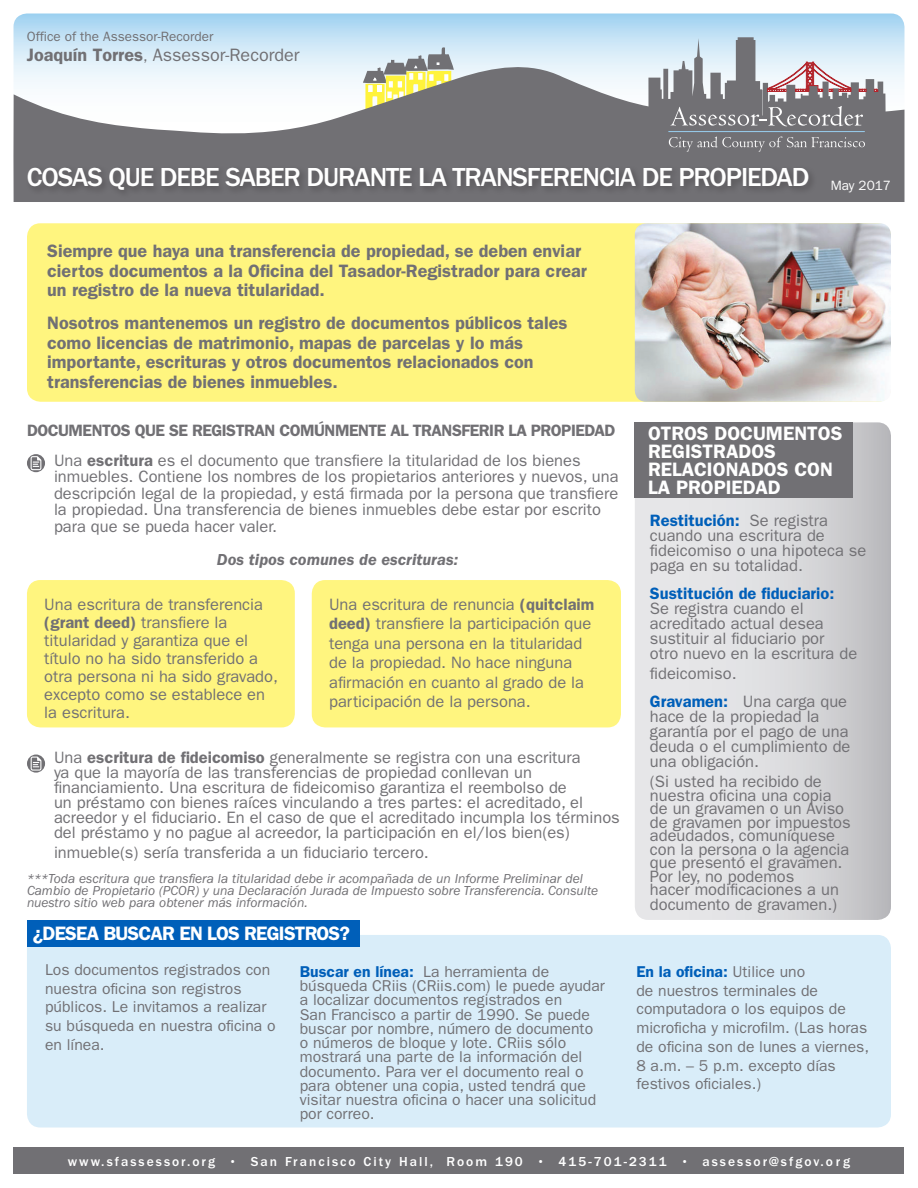
<style>
.page{position:relative;width:918px;height:1188px;background:#fff}
.page>*{position:absolute;margin:0;border:0;box-sizing:border-box;transform-origin:0 0}
.t1{font:500 27px "ITC Franklin Gothic Std";letter-spacing:-.04em;color:#fff}
.t2{font:600 19.5px/18px "ITC Franklin Gothic Std";color:#fff}
.t3{font:600 19.5px "ITC Franklin Gothic Std";letter-spacing:-.04em;color:#fff}
.t4{font:600 18px/19.5px "ITC Franklin Gothic Std";color:#717074}
.t5{font:18px "ITC Franklin Gothic Std";color:#717074}
.t6{font:16.5px/15px "ITC Franklin Gothic Std";color:#717074}
.t7{font:600 16.5px "ITC Franklin Gothic Std";letter-spacing:-.03em;color:#717074}
.t8{font:italic 600 16.5px "ITC Franklin Gothic Std";color:#717074}
.t9{font:600 16.5px "ITC Franklin Gothic Std";color:#005fb9}
.t10{font:15.75px/18.8px "ITC Franklin Gothic Std";color:#717074}
.t11{font:italic 13.5px/12px "ITC Franklin Gothic Std";color:#717074}
.t12{font:500 13.5px "ITC Franklin Gothic Std";letter-spacing:.15em;color:#fff}
.t13{font:13.5px "ITC Franklin Gothic Std";color:#717074}
.t14{font:13.5px "ITC Franklin Gothic Std";color:#fff}
.s1{font-weight:600}
.s2{font-size:15px}
.s3{font-weight:600;color:#005fb9}
</style>
<div class="page">
<svg style="left:14px;top:14px;width:890px;height:47px;background:#bfe0f4"></svg>
<div style="left:27px;top:580px;width:268px;height:147px;background:#fff57f;border-radius:14px"></div>
<div style="left:312px;top:580px;width:309px;height:147px;background:#fff57f;border-radius:14px"></div>
<svg style="left:27px;top:755px;width:18px;height:18px"></svg>
<svg style="left:31px;top:757px;width:10px;height:14px"></svg>
<svg style="left:27px;top:454px;width:18px;height:18px"></svg>
<svg style="left:31px;top:456px;width:10px;height:14px"></svg>
<div style="left:27px;top:223px;width:864px;height:179px;background:#fff57f;border-radius:14px"></div>
<svg style="left:635px;top:422px;width:256px;height:498px;background:#d8d9db"></svg>
<svg style="left:363px;top:46px;width:91px;height:15px"></svg>
<div style="left:14px;top:1147px;width:890px;height:27px;background:#717074"></div>
<div style="left:634px;top:422px;width:219px;height:76px;background:#717074"></div>
<svg style="left:13px;top:61px;width:891px;height:141px;fill:#717074"></svg>
<div style="left:25px;top:165px;width:793px;height:34px;background:#69686c"></div>
<div style="left:27px;top:935px;width:864px;height:193px;background:#d9edf9;border-radius:14px"></div>
<div style="left:27px;top:920px;width:333px;height:27px;background:#005fb9"></div>
<svg style="left:648px;top:37px;width:238px;height:118px;background:#9ea0a6"></svg>
<img style="left:635px;top:223px;width:256px;height:179px">
<p class="t13" style="left:27px;top:29px;width:188px">Office of the Assessor-Recorder</p>
<p class="t5" style="left:27px;top:44px;width:274px"><span class="s1">Joaquín Torres</span><span class="s2">,</span> Assessor-Recorder</p>
<p class="t1" style="left:27px;top:162px;width:784px">COSAS QUE DEBE SABER DURANTE LA TRANSFERENCIA DE PROPIEDAD</p>
<p class="t4" style="left:47px;top:242px;width:541px">Siempre que haya una transferencia de propiedad, se deben enviar ciertos documentos a la Oficina del Tasador-Registrador para crear un registro de la nueva titularidad.</p>
<p class="t4" style="left:47px;top:314px;width:522px">Nosotros mantenemos un registro de documentos públicos tales como licencias de matrimonio, mapas de parcelas y lo más importante, escrituras y otros documentos relacionados con transferencias de bienes inmuebles.</p>
<p class="t14" style="left:831px;top:178px;width:62px">May 2017</p>
<p class="t7" style="left:27px;top:420px;width:590px">DOCUMENTOS QUE SE REGISTRAN COMÚNMENTE AL TRANSFERIR LA PROPIEDAD</p>
<p class="t6" style="left:54px;top:452px;width:566px;line-height:16.5px">Una <span class="s1">escritura</span> es el documento que transfiere la titularidad de los bienes inmuebles. Contiene los nombres de los propietarios anteriores y nuevos, una descripción legal de la propiedad, y está firmada por la persona que transfiere la propiedad. Una transferencia de bienes inmuebles debe estar por escrito para que se pueda hacer valer.</p>
<p class="t8" style="left:217px;top:550px;width:243px">Dos tipos comunes de escrituras:</p>
<p class="t6" style="left:44px;top:595px;width:235px;line-height:18px">Una escritura de transferencia <span class="s1">(grant deed)</span> transfiere la titularidad y garantiza que el título no ha sido transferido a otra persona ni ha sido gravado, excepto como se establece en la escritura.</p>
<p class="t6" style="left:329px;top:595px;width:267px;line-height:19.5px">Una escritura de renuncia <span class="s1">(quitclaim deed)</span> transfiere la participación que tenga una persona en la titularidad de la propiedad. No hace ninguna afirmación en cuanto al grado de la participación de la persona.</p>
<p class="t6" style="left:54px;top:750px;width:567px">Una <span class="s1">escritura de fideicomiso</span> generalmente se registra con una escritura<br>ya que la mayoría de las transferencias de propiedad conllevan un financiamiento. Una escritura de fideicomiso garantiza el reembolso de<br>un préstamo con bienes raíces vinculando a tres partes: el acreditado, el acreedor y el fiduciario. En el caso de que el acreditado incumpla los términos del préstamo y no pague al acreedor, la participación en el/los bien(es)</p>
<p class="t6" style="left:54px;top:845px;width:376px">inmueble(s) sería transferida a un fiduciario tercero.</p>
<p class="t11" style="left:27px;top:873px;width:573px">***Toda escritura que transfiera la titularidad debe ir acompañada de un Informe Preliminar del<br>Cambio de Propietario (PCOR) y una Declaración Jurada de Impuesto sobre Transferencia. Consulte nuestro sitio web para obtener más información.</p>
<p class="t2" style="left:648px;top:424px;width:196px">OTROS DOCUMENTOS<br>REGISTRADOS<br>RELACIONADOS CON<br>LA PROPIEDAD</p>
<p class="t6" style="left:650px;top:513px;width:218px"><span class="s3">Restitución:</span> Se registra cuando una escritura de fideicomiso o una hipoteca se paga en su totalidad.</p>
<p class="t9" style="left:650px;top:584px;width:186px">Sustitución de fiduciario:</p>
<p class="t6" style="left:650px;top:601px;width:209px">Se registra cuando el acreditado actual desea sustituir al fiduciario por<br>otro nuevo en la escritura de</p>
<p class="t6" style="left:650px;top:666px;width:88px">fideicomiso.</p>
<p class="t6" style="left:650px;top:694px;width:202px"><span class="s3">Gravamen:</span> Una carga que hace de la propiedad la garantía por el pago de una deuda o el cumplimiento de una obligación.</p>
<p class="t6" style="left:650px;top:775px;width:202px;line-height:13.5px">(Si usted ha recibido de nuestra oficina una copia de un gravamen o un Aviso de gravamen por impuestos adeudados, comuníquese con la persona o la agencia que presentó el gravamen.<br>Por ley, no podemos<br>hacer modificaciones a un</p>
<p class="t6" style="left:650px;top:897px;width:189px">documento de gravamen.)</p>
<p class="t3" style="left:33px;top:922px;width:319px">¿DESEA BUSCAR EN LOS REGISTROS?</p>
<p class="t10" style="left:300px;top:964px;width:307px;line-height:14.2px"><span class="s3">Buscar en línea:</span> La herramienta de búsqueda CRiis (CRiis.com) le puede ayudar a localizar documentos registrados en<br>San Francisco a partir de 1990. Se puede buscar por nombre, número de documento o números de bloque y lote. CRiis sólo mostrará una parte de la información del documento. Para ver el documento real o para obtener una copia, usted tendrá que visitar nuestra oficina o hacer una solicitud por correo.</p>
<p class="t10" style="left:636px;top:962px;width:234px"><span class="s3">En la oficina:</span> Utilice uno<br>de nuestros terminales de computadora o los equipos de microficha y microfilm. (Las horas de oficina son de lunes a viernes,<br>8 a.m. – 5 p.m. excepto días festivos oficiales.)</p>
<p class="t10" style="left:45px;top:960px;width:232px">Los documentos registrados con nuestra oficina son registros públicos. Le invitamos a realizar su búsqueda en nuestra oficina o en línea.</p>
<p class="t12" style="left:68px;top:1154px;width:784px">www.sfassessor.org • San Francisco City Hall, Room 190 • 415-701-2311 • assessor@sfgov.org</p>
</div>
